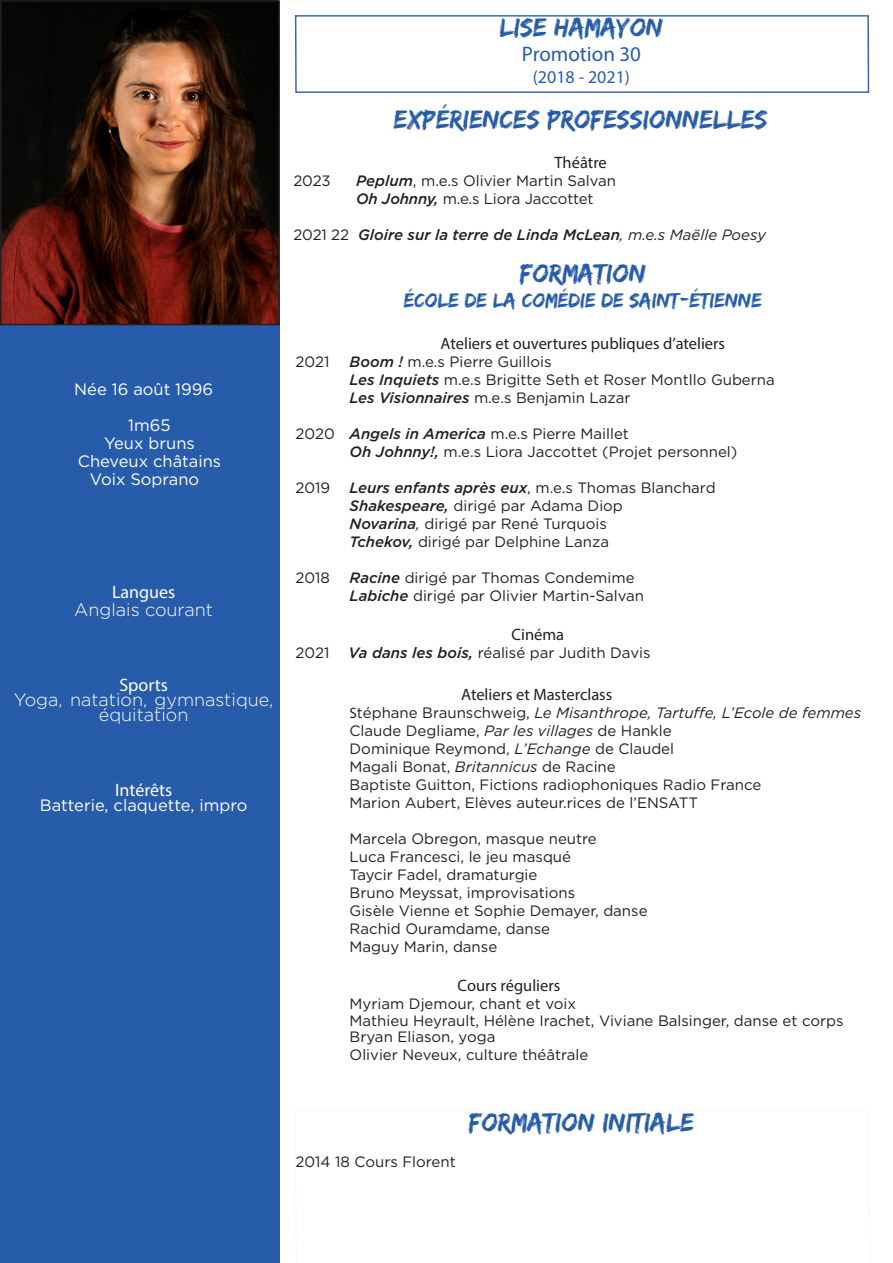
<style>
.page{position:relative;width:893px;height:1263px;background:#fff}
.page>*{position:absolute;margin:0;border:0;box-sizing:border-box;transform-origin:0 0}
.t1{font:27px "Edo SZ";color:#275caa}
.t2{font:21px "Edo SZ";color:#275caa}
.t3{font:21px "Myriad Pro";color:#275caa}
.t4{font:300 18px/15px "Gotham";color:#fff;text-align:center}
.t5{font:18px "Myriad Pro";color:#fff}
.t6{font:18px "Myriad Pro";color:#275caa}
.t7{font:16.5px "Myriad Pro";color:#231f20}
.t8{font:16.5px "Gotham";color:#fff}
.t9{font:15px "Gotham";color:#231f20}
.t10{font:italic 15px "Gotham";color:#231f20}
.t11{font:italic 500 15px "Gotham";color:#231f20}
.s1{font-weight:500;font-style:italic}
.s2{font-weight:400;font-style:normal}
.s3{font-weight:400}
.s4{font-style:italic}
.s5{font-family:"Myriad Pro";font-style:normal}
.s6{font-style:normal}
</style>
<div class="page">
<div style="left:0;top:1px;width:279px;height:1261px;background:#275caa"></div>
<div style="left:295px;top:15px;width:574px;height:78px;border:2px solid #3c65b0"></div>
<img style="left:3px;top:3px;width:274px;height:319px">
<div style="left:0;top:0;width:280px;height:325px;border:2px solid #231f20"></div>
<p class="t8" style="left:74px;top:378px;width:140px">Née 16 août 1996</p>
<p class="t8" style="left:128px;top:414px;width:44px">1m65</p>
<p class="t8" style="left:104px;top:432px;width:92px">Yeux bruns</p>
<p class="t8" style="left:78px;top:450px;width:145px">Cheveux châtains</p>
<p class="t8" style="left:90px;top:468px;width:111px">Voix Soprano</p>
<p class="t5" style="left:112px;top:580px;width:65px">Langues</p>
<p class="t4" style="left:74px;top:601px;width:140px">Anglais courant</p>
<p class="t5" style="left:119px;top:673px;width:50px">Sports</p>
<p class="t4" style="left:14px;top:691px;width:261px">Yoga, natation, gymnastique, équitation</p>
<p class="t5" style="left:115px;top:778px;width:59px">Intérêts</p>
<p class="t8" style="left:40px;top:794px;width:209px">Batterie, claquette, impro</p>
<p class="t1" style="left:500px;top:12px;width:165px">Lise HAMAYON</p>
<p class="t3" style="left:522px;top:41px;width:121px">Promotion 30</p>
<p class="t6" style="left:533px;top:66px;width:99px">(2018 - 2021)</p>
<p class="t1" style="left:394px;top:104px;width:375px">EXPÉRIENCES PROFESSIONNELLES</p>
<p class="t7" style="left:554px;top:152px;width:54px">Théâtre</p>
<p class="t9" style="left:293px;top:171px;width:39px">2023</p>
<p class="t9" style="left:356px;top:171px;width:262px"><span class="s1">Peplum</span>, m.e.s Olivier Martin Salvan</p>
<p class="t9" style="left:356px;top:189px;width:239px"><span class="s1">Oh Johnny,</span> m.e.s Liora Jaccottet</p>
<p class="t11" style="left:293px;top:225px;width:474px"><span class="s2">2021 22</span> Gloire sur la terre de Linda McLean<span class="s3">, m.e.s Maëlle Poesy</span></p>
<p class="t1" style="left:520px;top:258px;width:128px">FORMATION</p>
<p class="t2" style="left:404px;top:288px;width:360px">ÉCOLE DE LA COMÉDIE DE SAINT-ÉTIENNE</p>
<p class="t7" style="left:441px;top:333px;width:286px">Ateliers et ouvertures publiques d’ateliers</p>
<p class="t9" style="left:296px;top:352px;width:35px">2021</p>
<p class="t9" style="left:350px;top:352px;width:203px"><span class="s1">Boom !</span> m.e.s Pierre Guillois</p>
<p class="t9" style="left:350px;top:370px;width:427px"><span class="s1">Les Inquiets</span> m.e.s Brigitte Seth et Roser Montllo Guberna</p>
<p class="t9" style="left:350px;top:388px;width:283px"><span class="s1">Les Visionnaires</span> m.e.s Benjamin Lazar</p>
<p class="t9" style="left:296px;top:424px;width:335px">2020 <span class="s1">Angels in America</span> m.e.s Pierre Maillet</p>
<p class="t9" style="left:350px;top:442px;width:389px"><span class="s1">Oh Johnny!,</span> m.e.s Liora Jaccottet (Projet personnel)</p>
<p class="t9" style="left:296px;top:478px;width:36px">2019</p>
<p class="t9" style="left:350px;top:478px;width:368px"><span class="s1">Leurs enfants après eux</span>, m.e.s Thomas Blanchard</p>
<p class="t9" style="left:350px;top:496px;width:275px"><span class="s1">Shakespeare,</span> dirigé par Adama Diop</p>
<p class="t9" style="left:350px;top:514px;width:259px"><span class="s1">Novarina</span><span class="s4">,</span> dirigé par René Turquois</p>
<p class="t9" style="left:350px;top:532px;width:261px"><span class="s1">Tchekov,</span> dirigé par Delphine Lanza</p>
<p class="t9" style="left:296px;top:568px;width:36px">2018</p>
<p class="t9" style="left:350px;top:568px;width:286px"><span class="s1">Racine</span> dirigé par Thomas Condemime</p>
<p class="t9" style="left:350px;top:586px;width:296px"><span class="s1">Labiche</span> dirigé par Olivier Martin-Salvan</p>
<p class="t7" style="left:512px;top:625px;width:54px">Cinéma</p>
<p class="t9" style="left:296px;top:643px;width:35px">2021</p>
<p class="t9" style="left:349px;top:643px;width:303px"><span class="s1">Va dans les bois,</span> réalisé par Judith Davis</p>
<p class="t7" style="left:461px;top:684px;width:153px">Ateliers et Masterclass</p>
<p class="t10" style="left:350px;top:703px;width:513px"><span class="s5">S</span><span class="s6">téphane Braunschweig,</span> Le Misanthrope, Tartuffe, L’Ecole de femmes</p>
<p class="t9" style="left:350px;top:721px;width:324px">Claude Degliame, <span class="s4">Par les villages</span> de Hankle</p>
<p class="t9" style="left:350px;top:739px;width:326px">Dominique Reymond, <span class="s4">L’Echange</span> de Claudel</p>
<p class="t9" style="left:350px;top:757px;width:268px">Magali Bonat, <span class="s4">Britannicus</span> de Racine</p>
<p class="t9" style="left:350px;top:775px;width:413px">Baptiste Guitton, Fictions radiophoniques Radio France</p>
<p class="t9" style="left:350px;top:793px;width:350px">Marion Aubert, Elèves auteur.rices de l’ENSATT</p>
<p class="t9" style="left:350px;top:829px;width:249px">Marcela Obregon, masque neutre</p>
<p class="t9" style="left:350px;top:847px;width:223px">Luca Francesci, le jeu masqué</p>
<p class="t9" style="left:350px;top:865px;width:189px">Taycir Fadel, dramaturgie</p>
<p class="t9" style="left:350px;top:883px;width:227px">Bruno Meyssat, improvisations</p>
<p class="t9" style="left:350px;top:901px;width:299px">Gisèle Vienne et Sophie Demayer, danse</p>
<p class="t9" style="left:350px;top:919px;width:202px">Rachid Ouramdame, danse</p>
<p class="t9" style="left:350px;top:937px;width:149px">Maguy Marin, danse</p>
<p class="t7" style="left:458px;top:976px;width:104px">Cours réguliers</p>
<p class="t9" style="left:350px;top:994px;width:228px">Myriam Djemour, chant et voix</p>
<p class="t9" style="left:350px;top:1011px;width:495px">Mathieu Heyrault, Hélène Irachet, Viviane Balsinger, danse et corps</p>
<p class="t9" style="left:350px;top:1027px;width:147px">Bryan Eliason, yoga</p>
<p class="t9" style="left:350px;top:1045px;width:240px">Olivier Neveux, culture théâtrale</p>
<p class="t9" style="left:296px;top:1152px;width:162px">2014 18 Cours Florent</p>
<p class="t1" style="left:469px;top:1106px;width:227px">FORMATION INITIALE</p>
</div>
